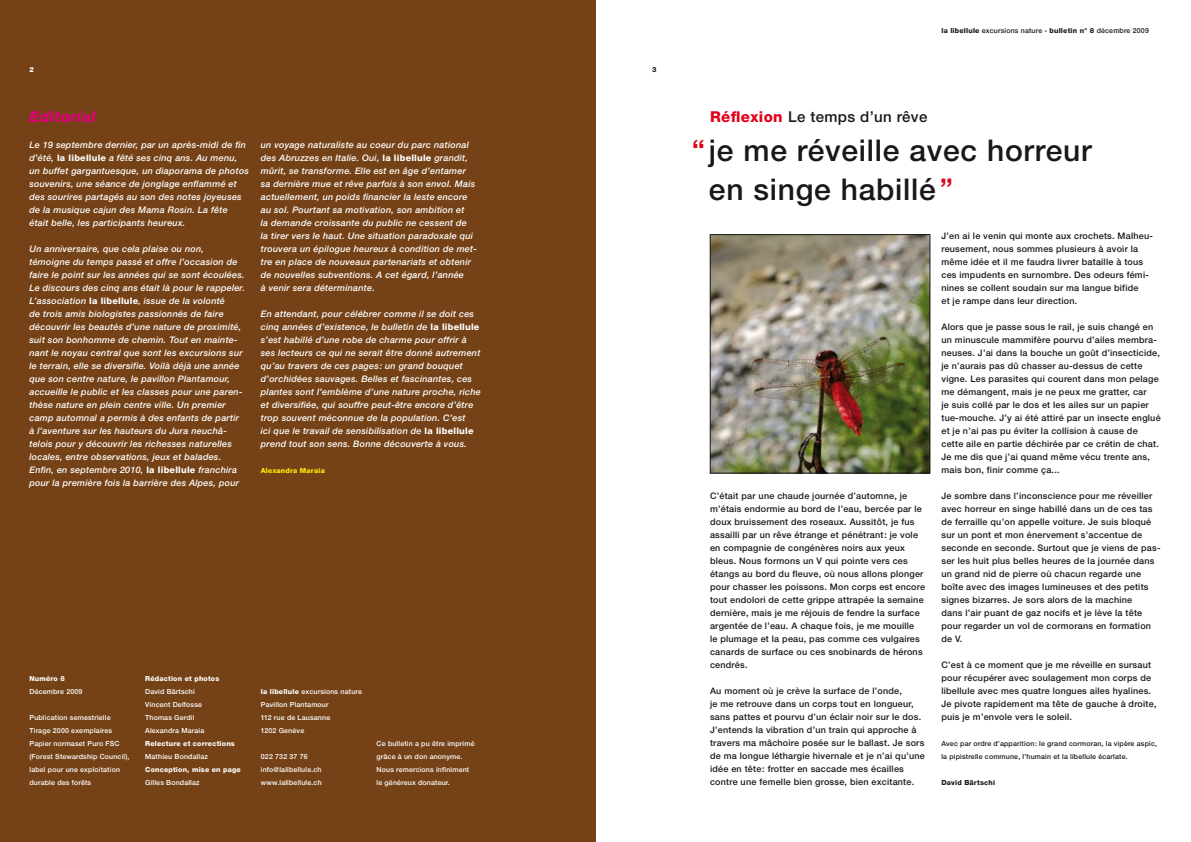
<style>
.page{position:relative;width:1191px;height:842px;background:#fff}
.page>*{position:absolute;margin:0;border:0;box-sizing:border-box;transform-origin:0 0}
.t1{font:500 30px/39px "Helvetica Neue LT Std";letter-spacing:.025em;color:#1a171b}
.t2{font:500 15px "Helvetica Neue LT Std";letter-spacing:.025em;color:#1a171b}
.t3{font:italic 800 15px "Helvetica Neue LT Std";letter-spacing:.025em;color:#e2007a}
.t4{font:500 9px/13px "Helvetica Neue LT Std";letter-spacing:.025em;color:#1a171b}
.t5{font:italic 500 9px/13px "Helvetica Neue LT Std";letter-spacing:.025em;color:#fff}
.t6{font:500 7px/13px "Helvetica Neue LT Std";letter-spacing:.025em;color:#fff}
.t7{font:500 7px/13px "Helvetica Neue LT Std";letter-spacing:.025em;color:#1a171b}
.t8{font:800 7px "Helvetica Neue LT Std";letter-spacing:.025em;color:#fff}
.t9{font:800 7px "Helvetica Neue LT Std";letter-spacing:.025em;color:#ffec00}
.t10{font:800 7px "Helvetica Neue LT Std";letter-spacing:.025em;color:#1a171b}
.s1{font-weight:800;font-style:normal}
.s2{font-weight:800}
.s3{font-weight:800;color:#e2001a}
.s4{color:#e2001a}
</style>
<div class="page">
<div style="left:0;top:0;width:595px;height:842px;background:#754218"></div>
<img style="left:712px;top:236px;width:216px;height:235px">
<div style="left:710px;top:234px;width:220px;height:239px;border:1px solid #1a171b"></div>
<p class="t8" style="left:29px;top:65px;width:6px">2</p>
<p class="t10" style="left:652px;top:65px;width:6px">3</p>
<h2 class="t3" style="left:29px;top:108px;width:68px">Editorial</h2>
<p class="t5" style="left:29px;top:138px;width:221px">Le 19 septembre dernier, par un après-midi de fin d’été, <span class="s1">la libellule</span> a fêté ses cinq ans. Au menu, un buffet gargantuesque, un diaporama de photos souvenirs, une séance de jonglage enflammé et des sourires partagés au son des notes joyeuses de la musique cajun des Mama Rosin. La fête<br>était belle, les participants heureux.</p>
<p class="t5" style="left:29px;top:242px;width:217px">Un anniversaire, que cela plaise ou non, témoigne du temps passé et offre l’occasion de faire le point sur les années qui se sont écoulées.<br>Le discours des cinq ans était là pour le rappeler.<br>L’association <span class="s1">la libellule</span>, issue de la volonté<br>de trois amis biologistes passionnés de faire découvrir les beautés d’une nature de proximité, suit son bonhomme de chemin. Tout en mainte&shy;nant le noyau central que sont les excursions sur le terrain, elle se diversifie. Voilà déjà une année que son centre nature, le pavillon Plantamour, accueille le public et les classes pour une paren&shy;thèse nature en plein centre ville. Un premier camp automnal a permis à des enfants de partir à l’aventure sur les hauteurs du Jura neuchâ&shy;telois pour y découvrir les richesses naturelles locales, entre observations, jeux et balades.<br>Enfin, en septembre 2010, <span class="s1">la libellule</span> franchira pour la première fois la barrière des Alpes, pour</p>
<p class="t5" style="left:261px;top:138px;width:217px">un voyage naturaliste au coeur du parc national des Abruzzes en Italie. Oui, <span class="s1">la libellule</span> grandit, mûrit, se transforme. Elle est en âge d’entamer sa dernière mue et rêve parfois à son envol. Mais actuellement, un poids financier la leste encore au sol. Pourtant sa motivation, son ambition et<br>la demande croissante du public ne cessent de<br>la tirer vers le haut. Une situation paradoxale qui trouvera un épilogue heureux à condition de met&shy;tre en place de nouveaux partenariats et obtenir de nouvelles subventions. A cet égard, l’année<br>à venir sera déterminante.</p>
<p class="t5" style="left:261px;top:307px;width:221px">En attendant, pour célébrer comme il se doit ces cinq années d’existence, le bulletin de <span class="s1">la libellule </span>s’est habillé d’une robe de charme pour offrir à ses lecteurs ce qui ne serait être donné autrement qu’au travers de ces pages: un grand bouquet d’orchidées sauvages. Belles et fascinantes, ces plantes sont l’emblème d’une nature proche, riche et diversifiée, qui souffre peut-être encore d’être trop souvent méconnue de la population. C’est<br>ici que le travail de sensibilisation de <span class="s1">la libellule </span>prend tout son sens. Bonne découverte à vous.</p>
<p class="t9" style="left:261px;top:467px;width:65px">Alexandra Maraia</p>
<p class="t8" style="left:29px;top:675px;width:37px">Numéro 8</p>
<p class="t6" style="left:29px;top:685px;width:54px">Décembre 2009</p>
<p class="t6" style="left:29px;top:711px;width:101px">Publication semestrielle<br>Tirage 2000 exemplaires<br>Papier normaset Puro FSC (Forest Stewardship Council), label pour une exploitation durable des forêts</p>
<p class="t8" style="left:145px;top:675px;width:76px">Rédaction et photos</p>
<p class="t6" style="left:145px;top:685px;width:61px">David Bärtschi<br>Vincent Delfosse<br>Thomas Gerdil<br>Alexandra Maraia</p>
<p class="t8" style="left:145px;top:740px;width:91px">Relecture et corrections</p>
<p class="t6" style="left:145px;top:750px;width:64px">Mathieu Bondallaz</p>
<p class="t8" style="left:145px;top:766px;width:97px">Conception, mise en page</p>
<p class="t6" style="left:145px;top:776px;width:56px">Gilles Bondallaz</p>
<p class="t6" style="left:261px;top:685px;width:103px"><span class="s2">la libellule</span> excursions nature<br>Pavillon Plantamour<br>112 rue de Lausanne<br>1202 Genève</p>
<p class="t6" style="left:261px;top:750px;width:62px">022 732 37 76 info@lalibellule.ch www.lalibellule.ch</p>
<p class="t6" style="left:376px;top:737px;width:99px">Ce bulletin a pu être imprimé grâce à un don anonyme.<br>Nous remercions infiniment le généreux donateur.</p>
<p class="t7" style="left:941px;top:24px;width:209px"><span class="s2">la libellule</span> excursions nature - <span class="s2">bulletin n° 8</span> décembre 2009</p>
<h2 class="t2" style="left:710px;top:108px;width:219px"><span class="s3">Réflexion</span> Le temps d’un rêve</h2>
<h1 class="t1" style="left:709px;top:131px;width:384px;text-indent:-17px"><span class="s4">“</span>je me réveille avec horreur en singe habillé<span class="s4">”</span></h1>
<p class="t4" style="left:710px;top:489px;width:216px">C’était par une chaude journée d’automne, je m’étais endormie au bord de l’eau, bercée par le doux bruissement des roseaux. Aussitôt, je fus assailli par un rêve étrange et pénétrant: je vole en compagnie de congénères noirs aux yeux bleus. Nous formons un V qui pointe vers ces étangs au bord du fleuve, où nous allons plonger pour chasser les poissons. Mon corps est encore tout endolori de cette grippe attrapée la semaine dernière, mais je me réjouis de fendre la surface argentée de l’eau. A chaque fois, je me mouille<br>le plumage et la peau, pas comme ces vulgaires canards de surface ou ces snobinards de hérons cendrés.</p>
<p class="t4" style="left:710px;top:684px;width:216px">Au moment où je crève la surface de l’onde,<br>je me retrouve dans un corps tout en longueur, sans pattes et pourvu d’un éclair noir sur le dos.<br>J’entends la vibration d’un train qui approche à travers ma mâchoire posée sur le ballast. Je sors de ma longue léthargie hivernale et je n’ai qu’une idée en tête: frotter en saccade mes écailles contre une femelle bien grosse, bien excitante.</p>
<p class="t4" style="left:941px;top:229px;width:213px">J’en ai le venin qui monte aux crochets. Malheu&shy;reusement, nous sommes plusieurs à avoir la même idée et il me faudra livrer bataille à tous ces impudents en surnombre. Des odeurs fémi&shy;nines se collent soudain sur ma langue bifide<br>et je rampe dans leur direction.</p>
<p class="t4" style="left:941px;top:320px;width:221px">Alors que je passe sous le rail, je suis changé en un minuscule mammifère pourvu d’ailes membra&shy;neuses. J’ai dans la bouche un goût d’insecticide, je n’aurais pas dû chasser au-dessus de cette vigne. Les parasites qui courent dans mon pelage me démangent, mais je ne peux me gratter, car<br>je suis collé par le dos et les ailes sur un papier tue-mouche. J’y ai été attiré par un insecte englué et je n’ai pas pu éviter la collision à cause de cette aile en partie déchirée par ce crétin de chat.<br>Je me dis que j’ai quand même vécu trente ans, mais bon, finir comme ça...</p>
<p class="t4" style="left:941px;top:489px;width:220px">Je sombre dans l’inconscience pour me réveiller avec horreur en singe habillé dans un de ces tas de ferraille qu’on appelle voiture. Je suis bloqué sur un pont et mon énervement s’accentue de seconde en seconde. Surtout que je viens de pas&shy;ser les huit plus belles heures de la journée dans un grand nid de pierre où chacun regarde une boîte avec des images lumineuses et des petits signes bizarres. Je sors alors de la machine<br>dans l’air puant de gaz nocifs et je lève la tête pour regarder un vol de cormorans en formation de V.</p>
<p class="t4" style="left:941px;top:658px;width:216px">C’est à ce moment que je me réveille en sursaut pour récupérer avec soulagement mon corps de libellule avec mes quatre longues ailes hyalines.<br>Je pivote rapidement ma tête de gauche à droite, puis je m’envole vers le soleil.</p>
<p class="t7" style="left:941px;top:737px;width:217px">Avec par ordre d’apparition: le grand cormoran, la vipère aspic, la pipistrelle commune, l’humain et la libellule écarlate.</p>
<p class="t10" style="left:941px;top:779px;width:55px">David Bärtschi</p>
</div>
